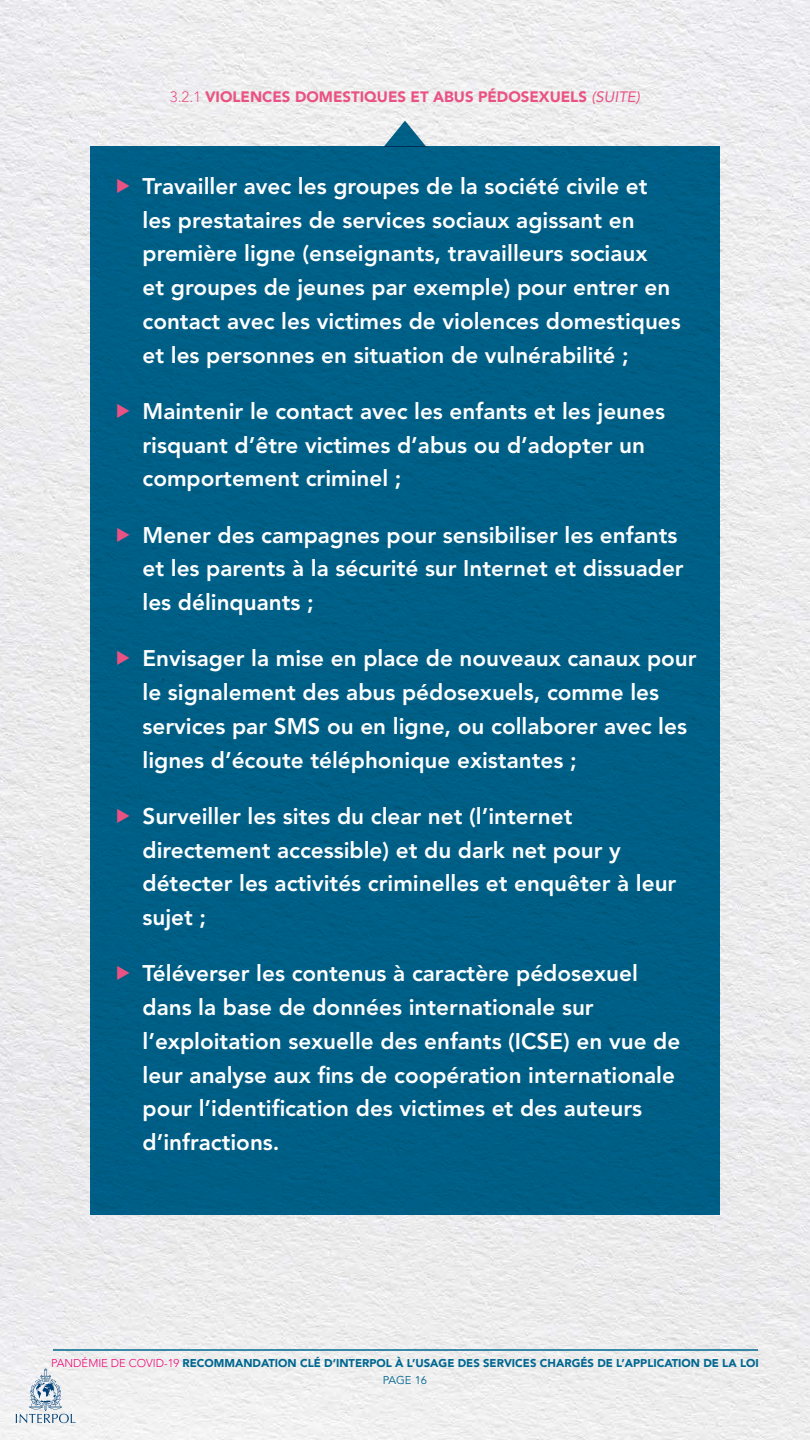
<style>
.page{position:relative;width:810px;height:1440px;background:#fff}
.page>*{position:absolute;margin:0;border:0;box-sizing:border-box;transform-origin:0 0}
.t1{font:800 22.5px/33.8px "Avenir LT Std";color:#fff}
.TXT_HEADER_02{font:900 15px "Avenir LT Std";color:#ea5283}
.t2{font:900 11.25px/16.8px "Avenir LT Std";color:#006791;text-align:center}
.s1{font-weight:300}
.s2{font-weight:400;font-style:italic}
.s3{font-weight:300;color:#ed0677}
.s4{font-weight:400}
</style>
<div class="page">
<img style="left:0;top:0;width:810px;height:1440px">
<hr style="left:53px;top:1349px;width:705px;height:2px;background:#006791">
<svg style="left:16px;top:1369px;width:59px;height:54px"></svg>
<svg style="left:384px;top:121px;width:42px;height:26px"></svg>
<div style="left:90px;top:147px;width:630px;height:1068px;background:#005f86"></div>
<p class="TXT_HEADER_02" style="left:170px;top:88px;width:472px"><span class="s1">3.2.1</span> VIOLENCES DOMESTIQUES ET ABUS PÉDOSEXUELS <span class="s2">(SUITE)</span></p>
<p class="t1" style="left:142px;top:169px;width:540px">Travailler avec les groupes de la société civile et les prestataires de services sociaux agissant en première ligne (enseignants, travailleurs sociaux<br>et groupes de jeunes par exemple) pour entrer en contact avec les victimes de violences domestiques et les personnes en situation de vulnérabilité ;</p>
<p class="t1" style="left:142px;top:394px;width:524px">Maintenir le contact avec les enfants et les jeunes risquant d’être victimes d’abus ou d’adopter un comportement criminel ;</p>
<p class="t1" style="left:142px;top:518px;width:543px">Mener des campagnes pour sensibiliser les enfants et les parents à la sécurité sur Internet et dissuader les délinquants ;</p>
<p class="t1" style="left:142px;top:642px;width:556px">Envisager la mise en place de nouveaux canaux pour le signalement des abus pédosexuels, comme les services par SMS ou en ligne, ou collaborer avec les lignes d’écoute téléphonique existantes ;</p>
<p class="t1" style="left:142px;top:799px;width:535px">Surveiller les sites du clear net (l’internet directement accessible) et du dark net pour y détecter les activités criminelles et enquêter à leur sujet ;</p>
<p class="t1" style="left:142px;top:957px;width:539px">Téléverser les contenus à caractère pédosexuel dans la base de données internationale sur l’exploitation sexuelle des enfants (ICSE) en vue de leur analyse aux fins de coopération internationale pour l’identification des victimes et des auteurs d’infractions.</p>
<p class="t2" style="left:51px;top:1354px;width:709px"><span class="s3">PANDÉMIE DE COVID-19</span> RECOMMANDATION CLÉ D’INTERPOL À L’USAGE DES SERVICES CHARGÉS DE L’APPLICATION DE LA LOI<br><span class="s4">PAGE 16</span></p>
</div>
